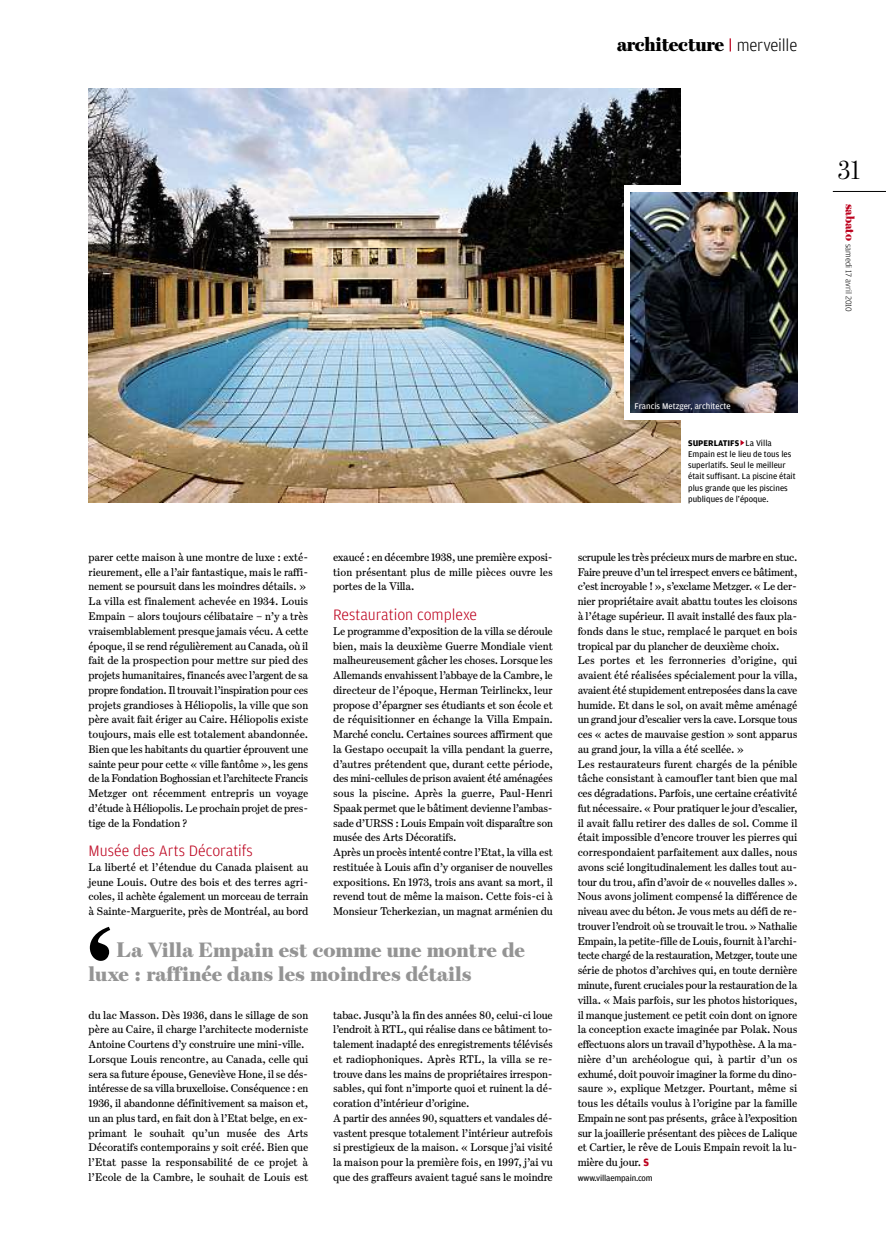
<style>
.page{position:relative;width:886px;height:1241px;background:#fff}
.page>*{position:absolute;margin:0;border:0;box-sizing:border-box;transform-origin:0 0}
.t1{font:26.25px "Escrow Light OV ZZUCSA";color:#000}
.t2{font:20.88px/23.8px "Escrow Black OV VZUCSA";color:#949494}
.t3{font:20px "Escrow Black OV VZUCSA";letter-spacing:-.015em;color:#000}
.t4{font:16px "Amplitude Light OV XZUCSA";color:#bc001d}
.t5{font:11.25px/14.8px "Escrow Text Roman OV BAVCSA";letter-spacing:-.015em;color:#000}
.t6{font:8.75px/11.2px "Amplitude Regular OV DAVCSA";color:#000}
.t7{font:8.75px "Amplitude Regular OV DAVCSA";color:#fff}
.t8{font:8.75px "Amplitude Light OV XZUCSA";color:#000}
.t9{font:8.75px "Amplitude Bold OV FAVCSA";color:#000}
.s1{font-family:"Amplitude Light OV XZUCSA";font-size:17.5px}
.s2{font-size:21.25px}
.s3{font-family:"Amplitude Regular OV DAVCSA"}
.s4{font-family:"Amplitude Bold OV FAVCSA";color:#bc001d}
.s5{font-family:"Escrow Black OV VZUCSA";font-size:12.5px;color:#bc001d}
</style>
<div class="page">
<img style="left:89px;top:89px;width:591px;height:413px">
<div style="left:624px;top:185px;width:185px;height:235px;background:#fff"></div>
<hr style="left:833px;top:191px;width:53px;height:1px;background:#000">
<svg style="left:729px;top:38px;width:2px;height:13px"></svg>
<img style="left:631px;top:192px;width:166px;height:221px">
<svg style="left:740px;top:440px;width:4px;height:5px"></svg>
<svg style="left:90px;top:926px;width:20px;height:35px"></svg>
<h3 class="t3" style="left:617px;top:31px;width:182px">architecture <span class="s1">merveille</span></h3>
<p class="t5" style="left:89px;top:549px;width:221px">parer cette maison à une montre de luxe : exté&shy;rieurement, elle a l’air fantastique, mais le raffi&shy;nement se poursuit dans les moindres détails. » La villa est finalement achevée en 1934. Louis Empain – alors toujours célibataire – n’y a très vraisemblablement presque jamais vécu. A cette époque, il se rend régulièrement au Canada, où il fait de la prospection pour mettre sur pied des projets humanitaires, financés avec l’argent de sa propre fondation. Il trouvait l’inspiration pour ces projets grandioses à Héliopolis, la ville que son père avait fait ériger au Caire. Héliopolis existe toujours, mais elle est totalement abandonnée.<br>Bien que les habitants du quartier éprouvent une sainte peur pour cette « ville fantôme », les gens de la Fondation Boghossian et l’architecte Francis Metzger ont récemment entrepris un voyage d’étude à Héliopolis. Le prochain projet de pres&shy;tige de la Fondation ?</p>
<h3 class="t4" style="left:89px;top:841px;width:166px">Musée des Arts Décoratifs</h3>
<p class="t5" style="left:89px;top:859px;width:221px;text-align:justify">La liberté et l’étendue du Canada plaisent au jeune Louis. Outre des bois et des terres agri&shy;coles, il achète également un morceau de terrain à Sainte-Marguerite, près de Montréal, au bord</p>
<p class="t5" style="left:333px;top:549px;width:221px;text-align:justify">exaucé : en décembre 1938, une première exposi&shy;tion présentant plus de mille pièces ouvre les portes de la Villa.</p>
<h3 class="t4" style="left:333px;top:605px;width:146px">Restauration complexe</h3>
<p class="t5" style="left:333px;top:623px;width:221px">Le programme d’exposition de la villa se déroule bien, mais la deuxième Guerre Mondiale vient malheureusement gâcher les choses. Lorsque les Allemands envahissent l’abbaye de la Cambre, le directeur de l’époque, Herman Teirlinckx, leur propose d’épargner ses étudiants et son école et de réquisitionner en échange la Villa Empain.<br>Marché conclu. Certaines sources affirment que la Gestapo occupait la villa pendant la guerre, d’autres prétendent que, durant cette période, des mini-cellules de prison avaient été aménagées sous la piscine. Après la guerre, Paul-Henri Spaak permet que le bâtiment devienne l’ambas&shy;sade d’URSS : Louis Empain voit disparaître son musée des Arts Décoratifs.<br>Après un procès intenté contre l’Etat, la villa est restituée à Louis afin d’y organiser de nouvelles expositions. En 1973, trois ans avant sa mort, il revend tout de même la maison. Cette fois-ci à Monsieur Tcherkezian, un magnat arménien du</p>
<h2 class="t2" style="left:89px;top:937px;width:438px;text-indent:28px"><span class="s2">La</span> Villa Empain est comme une montre de luxe : raffinée dans les moindres détails</h2>
<p class="t5" style="left:89px;top:1007px;width:221px">du lac Masson. Dès 1936, dans le sillage de son père au Caire, il charge l’architecte moderniste Antoine Courtens d’y construire une mini-ville.<br>Lorsque Louis rencontre, au Canada, celle qui sera sa future épouse, Geneviève Hone, il se dés&shy;intéresse de sa villa bruxelloise. Conséquence : en 1936, il abandonne définitivement sa maison et, un an plus tard, en fait don à l’Etat belge, en ex&shy;primant le souhait qu’un musée des Arts Décoratifs contemporains y soit créé. Bien que l’Etat passe la responsabilité de ce projet à l’Ecole de la Cambre, le souhait de Louis est</p>
<p class="t5" style="left:333px;top:1007px;width:221px">tabac. Jusqu’à la fin des années 80, celui-ci loue l’endroit à RTL, qui réalise dans ce bâtiment to&shy;talement inadapté des enregistrements télévisés et radiophoniques. Après RTL, la villa se re&shy;trouve dans les mains de propriétaires irrespon&shy;sables, qui font n’importe quoi et ruinent la dé&shy;coration d’intérieur d’origine.<br>A partir des années 90, squatters et vandales dé&shy;vastent presque totalement l’intérieur autrefois si prestigieux de la maison. « Lorsque j’ai visité la maison pour la première fois, en 1997, j’ai vu que des graffeurs avaient tagué sans le moindre</p>
<p class="t7" style="left:634px;top:401px;width:97px">Francis Metzger, architecte</p>
<p class="t9" style="left:688px;top:438px;width:85px">SUPERLATIFS <span class="s3">La Villa</span></p>
<p class="t6" style="left:688px;top:448px;width:109px">Empain est le lieu de tous les superlatifs. Seul le meilleur était suffisant. La piscine était plus grande que les piscines publiques de l’époque.</p>
<p class="t5" style="left:578px;top:549px;width:221px">scrupule les très précieux murs de marbre en stuc.<br>Faire preuve d’un tel irrespect envers ce bâtiment, c’est incroyable ! », s’exclame Metzger. « Le der&shy;nier propriétaire avait abattu toutes les cloisons à l’étage supérieur. Il avait installé des faux pla&shy;fonds dans le stuc, remplacé le parquet en bois tropical par du plancher de deuxième choix.<br>Les portes et les ferronneries d’origine, qui avaient été réalisées spécialement pour la villa, avaient été stupidement entreposées dans la cave humide. Et dans le sol, on avait même aménagé un grand jour d’escalier vers la cave. Lorsque tous ces « actes de mauvaise gestion » sont apparus au grand jour, la villa a été scellée. »<br>Les restaurateurs furent chargés de la pénible tâche consistant à camoufler tant bien que mal ces dégradations. Parfois, une certaine créativité fut nécessaire. « Pour pratiquer le jour d’escalier, il avait fallu retirer des dalles de sol. Comme il était impossible d’encore trouver les pierres qui correspondaient parfaitement aux dalles, nous avons scié longitudinalement les dalles tout au&shy;tour du trou, afin d’avoir de « nouvelles dalles ».<br>Nous avons joliment compensé la différence de niveau avec du béton. Je vous mets au défi de re&shy;trouver l’endroit où se trouvait le trou. » Nathalie Empain, la petite-fille de Louis, fournit à l’archi&shy;tecte chargé de la restauration, Metzger, toute une série de photos d’archives qui, en toute dernière minute, furent cruciales pour la restauration de la villa. « Mais parfois, sur les photos historiques, il manque justement ce petit coin dont on ignore la conception exacte imaginée par Polak. Nous effectuons alors un travail d’hypothèse. A la ma&shy;nière d’un archéologue qui, à partir d’un os exhumé, doit pouvoir imaginer la forme du dino&shy;saure », explique Metzger. Pourtant, même si tous les détails voulus à l’origine par la famille Empain ne sont pas présents, grâce à l’exposition sur la joaillerie présentant des pièces de Lalique et Cartier, le rêve de Louis Empain revoit la lu&shy;mière du jour. <span class="s4">S</span></p>
<p class="t6" style="left:578px;top:1171px;width:77px">www.villaempain.com</p>
<h1 class="t1" style="left:837px;top:154px;width:24px">31</h1>
<p class="t8" style="left:853px;top:204px;width:110px;rotate:90deg"><span class="s5">sabato</span> samedi 17 avril 2010</p>
</div>
